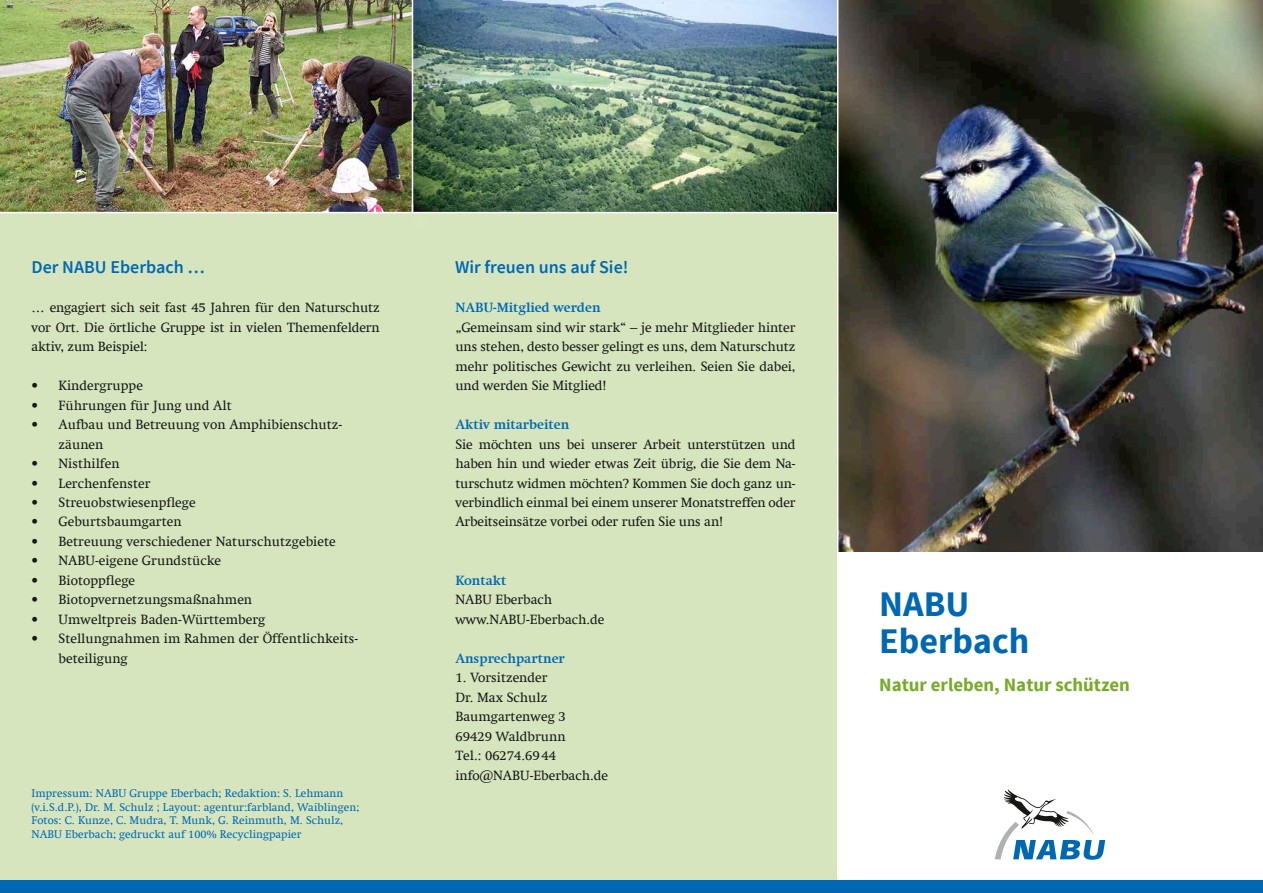
<style>
.page{position:relative;width:1263px;height:893px;background:#fff}
.page>*{position:absolute;margin:0;border:0;box-sizing:border-box;transform-origin:0 0}
.t1{font:700 36px/37.5px "Source Sans Pro";color:#0068b3}
.t2{font:700 18.75px "Source Sans Pro";color:#78ab27}
.t3{font:600 18px "Source Sans Pro";color:#0068b3}
.t4{font:13.5px/19.5px "Swift Com";color:#171715}
.t5{font:700 13.5px "Swift Com";color:#0068b3}
.t6{font:11.25px/13.5px "Swift Com";letter-spacing:.005em;color:#0068b3}
</style>
<div class="page">
<div style="left:0;top:213px;width:838px;height:667px;background:#d6e5be"></div>
<img style="left:0;top:0;width:837px;height:212px">
<img style="left:838px;top:0;width:425px;height:552px">
<svg style="left:995px;top:789px;width:110px;height:71px"></svg>
<div style="left:411px;top:210px;width:18px;height:23px;background:#fff;opacity:.75"></div>
<hr style="left:0;top:212px;width:838px;height:1px;background:#fff">
<hr style="left:412px;top:0;width:1px;height:212px;background:#fff">
<hr style="left:837px;top:0;width:1px;height:876px;background:#fff">
<div style="left:0;top:880px;width:1263px;height:13px;background:#0068b3"></div>
<h3 class="t3" style="left:32px;top:256px;width:175px">Der NABU Eberbach …</h3>
<h3 class="t3" style="left:455px;top:256px;width:175px">Wir freuen uns auf Sie!</h3>
<p class="t4" style="left:32px;top:298px;width:350px;text-align:justify">… engagiert sich seit fast 45 Jahren für den Naturschutz vor Ort. Die örtliche Gruppe ist in vielen Themenfeldern aktiv, zum Beispiel:</p>
<p class="t4" style="left:32px;top:376px;width:113px">• Kindergruppe</p>
<p class="t4" style="left:32px;top:395px;width:202px">• Führungen für Jung und Alt</p>
<p class="t4" style="left:59px;top:415px;width:285px;text-indent:-27px">• Aufbau und Betreuung von Amphibienschutz&shy;zäunen</p>
<p class="t4" style="left:32px;top:454px;width:90px">• Nisthilfen</p>
<p class="t4" style="left:32px;top:473px;width:120px">• Lerchenfenster</p>
<p class="t4" style="left:32px;top:493px;width:166px">• Streuobstwiesenpflege</p>
<p class="t4" style="left:32px;top:512px;width:152px">• Geburtsbaumgarten</p>
<p class="t4" style="left:32px;top:532px;width:306px">• Betreuung verschiedener Naturschutzgebiete</p>
<p class="t4" style="left:32px;top:551px;width:191px">• NABU-eigene Grundstücke</p>
<p class="t4" style="left:32px;top:571px;width:105px">• Biotoppflege</p>
<p class="t4" style="left:32px;top:590px;width:222px">• Biotopvernetzungsmaßnahmen</p>
<p class="t4" style="left:32px;top:610px;width:235px">• Umweltpreis Baden-Württemberg</p>
<p class="t4" style="left:59px;top:629px;width:300px;text-indent:-27px">• Stellungnahmen im Rahmen der Öffentlichkeits&shy;beteiligung</p>
<p class="t6" style="left:32px;top:787px;width:329px">Impressum: NABU Gruppe Eberbach; Redaktion: S. Lehmann (v.i.S.d.P.), Dr. M. Schulz ; Layout: agentur:farbland, Waiblingen; Fotos: C. Kunze, C. Mudra, T. Munk, G. Reinmuth, M. Schulz, NABU Eberbach; gedruckt auf 100% Recyclingpapier</p>
<p class="t5" style="left:455px;top:299px;width:147px">NABU-Mitglied werden</p>
<p class="t4" style="left:455px;top:317px;width:342px;text-align:justify">„Gemeinsam sind wir stark“ – je mehr Mitglieder hinter uns stehen, desto besser gelingt es uns, dem Naturschutz mehr politisches Gewicht zu verleihen. Seien Sie dabei, und werden Sie Mitglied!</p>
<p class="t5" style="left:455px;top:416px;width:115px">Aktiv mitarbeiten</p>
<p class="t4" style="left:455px;top:434px;width:342px;text-align:justify">Sie möchten uns bei unserer Arbeit unterstützen und haben hin und wieder etwas Zeit übrig, die Sie dem Na&shy;turschutz widmen möchten? Kommen Sie doch ganz un&shy;verbindlich einmal bei einem unserer Monatstreffen oder Arbeitseinsätze vorbei oder rufen Sie uns an!</p>
<p class="t5" style="left:455px;top:572px;width:53px">Kontakt</p>
<p class="t4" style="left:455px;top:590px;width:151px">NABU Eberbach www.NABU-Eberbach.de</p>
<p class="t5" style="left:455px;top:650px;width:111px">Ansprechpartner</p>
<p class="t4" style="left:455px;top:668px;width:154px">1. Vorsitzender<br>Dr. Max Schulz<br>Baumgartenweg 3<br>69429 Waldbrunn<br>Tel.: 06274.6944 info@NABU-Eberbach.de</p>
<h1 class="t1" style="left:879px;top:586px;width:152px">NABU<br>Eberbach</h1>
<h2 class="t2" style="left:879px;top:672px;width:252px">Natur erleben, Natur schützen</h2>
</div>
